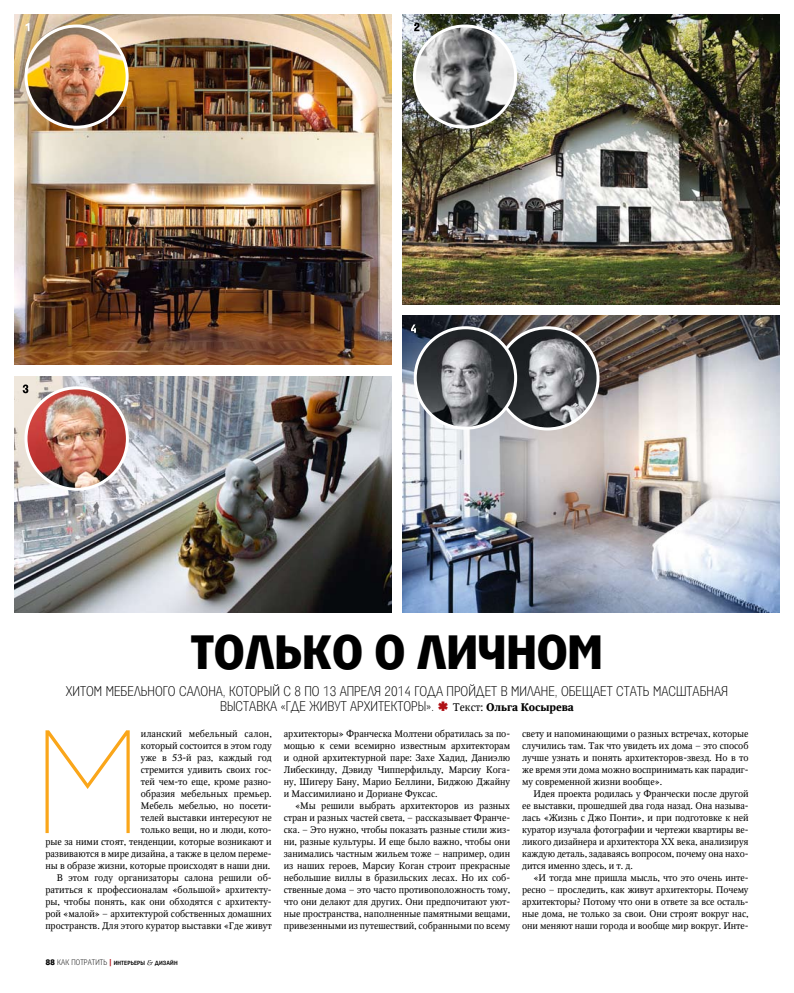
<style>
.page{position:relative;width:794px;height:993px;background:#fff}
.page>*{position:absolute;margin:0;border:0;box-sizing:border-box;transform-origin:0 0}
.t1{font:146.6px "Parangon Text 130";color:#faa61a}
.t2{font:48px "Parangon Text 520";letter-spacing:-.005em;color:#000}
.t3{font:14px/15px "Parangon Text 220";color:#000}
.t4{font:700 11px "Octava";letter-spacing:-.01em;color:#000}
.t5{font:9.5px/12px "Octava";letter-spacing:-.005em;color:#000;text-align:justify}
.t6{font:6px "Parangon Text 420";letter-spacing:.015em;color:#000}
.s1{font-weight:400}
.s2{font-family:"Parangon Text 520";font-size:8px}
.s3{font-family:"Parangon Text 220";font-size:8px}
.s4{font-size:8px;color:#b01116}
.s5{font-family:"Octava";font-style:italic;font-size:7px}
</style>
<div class="page">
<img style="left:14px;top:376px;width:377px;height:236px">
<img style="left:14px;top:14px;width:377px;height:350px">
<img style="left:403px;top:14px;width:377px;height:290px">
<img style="left:403px;top:316px;width:377px;height:296px">
<img style="left:26px;top:26px;width:101px;height:101px;border-radius:51px">
<div style="left:24px;top:24px;width:105px;height:105px;border:3px solid #fff;border-radius:50%"></div>
<img style="left:414px;top:26px;width:101px;height:101px">
<div style="left:413px;top:24px;width:104px;height:105px;border:3px solid #fff;border-radius:50%"></div>
<img style="left:497px;top:327px;width:101px;height:102px;border-radius:51px">
<div style="left:495px;top:326px;width:104px;height:104px;border:3px solid #fff;border-radius:50%"></div>
<img style="left:415px;top:327px;width:100px;height:101px;border-radius:50px">
<div style="left:414px;top:326px;width:103px;height:103px;border:3px solid #fff;border-radius:50%"></div>
<img style="left:26px;top:387px;width:101px;height:102px;border-radius:51px">
<div style="left:24px;top:386px;width:105px;height:104px;border:3px solid #fff;border-radius:50%"></div>
<svg style="left:26px;top:23px;width:3px;height:8px"></svg>
<svg style="left:414px;top:23px;width:5px;height:8px"></svg>
<svg style="left:411px;top:324px;width:5px;height:8px"></svg>
<svg style="left:23px;top:384px;width:5px;height:9px"></svg>
<h2 class="t2" style="left:191px;top:627px;width:414px">только О ЛИЧНОМ</h2>
<h3 class="t3" style="left:220px;top:684px;width:509px;text-indent:-154px">Хитом мебельного салона, который с 8 по 13 апреля 2014 года пройдет в Милане, обещает стать масштабная выставка «Где живут архитекторы».</h3>
<p class="t4" style="left:453px;top:700px;width:123px"><span class="s1">Текст:</span> Ольга Косырева</p>
<p class="t5" style="left:45px;top:727px;width:228px;text-align:right">иланский мебельный салон,<br>который состоится в этом году<br>уже в 53-й раз, каждый год<br>стремится удивить своих гос-<br>тей чем-то еще, кроме разно-<br>образия мебельных премьер.<br>Мебель мебелью, но посети-<br>телей выставки интересуют не<br>только вещи, но и люди, кото-<br>рые за ними стоят, тенденции, которые возникают и развиваются в мире дизайна, а также в целом переме&shy;ны в образе жизни, которые происходят в наши дни.<br>В этом году организаторы салона решили об&shy;ратиться к профессионалам «большой» архитекту&shy;ры, чтобы понять, как они обходятся с архитекту&shy;рой «малой» – архитектурой собственных домашних пространств. Для этого куратор выставки «Где живут</p>
<p class="t5" style="left:284px;top:727px;width:228px">архитекторы» Франческа Молтени обратилась за по&shy;мощью к семи всемирно известным архитекторам и одной архитектурной паре: Захе Хадид, Даниэлю Либескинду, Дэвиду Чипперфильду, Марсиу Кога&shy;ну, Шигеру Бану, Марио Беллини, Биджою Джайну и Массимилиано и Дориане Фуксас.</p>
<h1 class="t1" style="left:35px;top:704px;width:108px">М</h1>
<p class="t5" style="left:284px;top:799px;width:228px;text-indent:11px">«Мы решили выбрать архитекторов из разных стран и разных частей света, – рассказывает Франче&shy;ска. – Это нужно, чтобы показать разные стили жиз&shy;ни, разные культуры. И еще было важно, чтобы они занимались частным жильем тоже – например, один из наших героев, Марсиу Коган строит прекрасные небольшие виллы в бразильских лесах. Но их соб&shy;ственные дома – это часто противоположность тому, что они делают для других. Они предпочитают уют&shy;ные пространства, наполненные памятными вещами, привезенными из путешествий, собранными по всему</p>
<p class="t6" style="left:45px;top:959px;width:134px"><span class="s2">88</span> <span class="s3">Как потратить</span> <span class="s4">|</span> ИНТЕРЬЕРЫ <span class="s5">&amp;</span> ДИЗАЙН</p>
<p class="t5" style="left:522px;top:727px;width:228px">свету и напоминающими о разных встречах, которые случились там. Так что увидеть их дома – это способ лучше узнать и понять архитекторов-звезд. Но в то же время эти дома можно воспринимать как парадиг&shy;му современной жизни вообще».</p>
<p class="t5" style="left:522px;top:787px;width:228px;text-indent:11px">Идея проекта родилась у Франчески после другой ее выставки, прошедшей два года назад. Она называ&shy;лась «Жизнь с Джо Понти», и при подготовке к ней куратор изучала фотографии и чертежи квартиры ве&shy;ликого дизайнера и архитектора ХХ века, анализируя каждую деталь, задаваясь вопросом, почему она нахо&shy;дится именно здесь, и т. д.</p>
<p class="t5" style="left:522px;top:871px;width:228px;text-indent:11px">«И тогда мне пришла мысль, что это очень инте&shy;ресно – проследить, как живут архитекторы. Почему архитекторы? Потому что они в ответе за все осталь&shy;ные дома, не только за свои. Они строят вокруг нас, они меняют наши города и вообще мир вокруг. Инте-</p>
</div>
